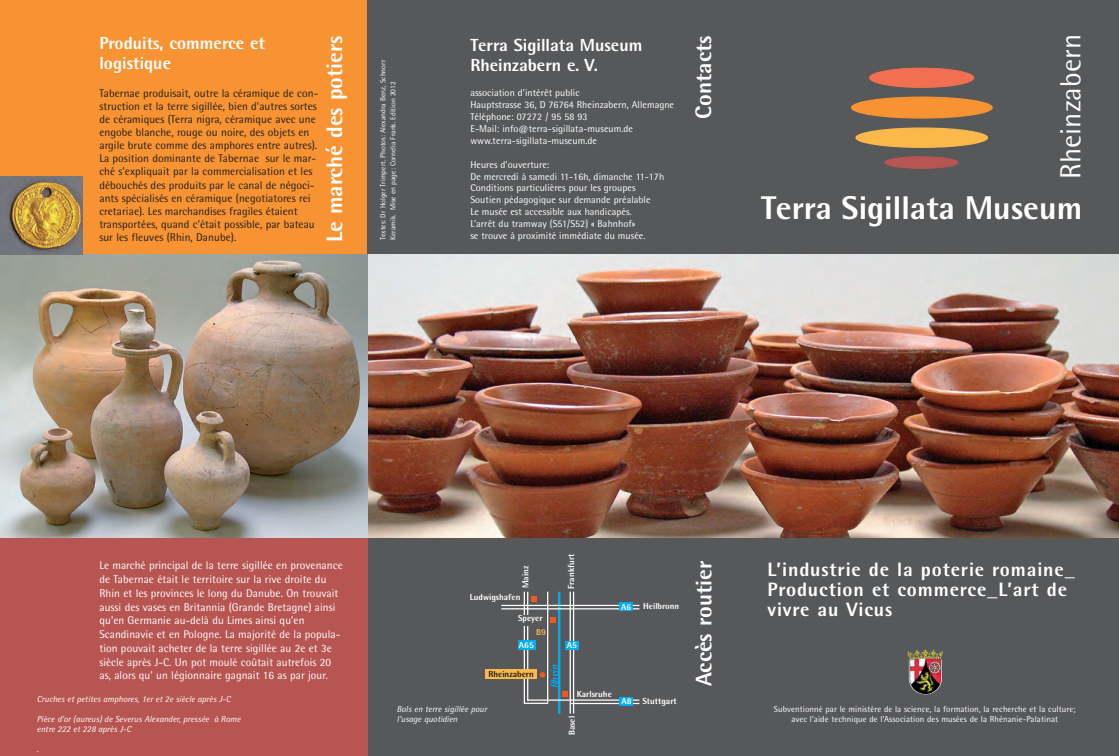
<style>
.page{position:relative;width:1119px;height:756px;background:#fff}
.page>*{position:absolute;margin:0;border:0;box-sizing:border-box;transform-origin:0 0}
.t1{font:800 32.88px "AT Rotis Semi Sans";color:#fff}
.t2{font:29.12px "AT Rotis Semi Sans";color:#fff}
.t3{font:800 22.5px "AT Rotis Semi Sans";color:#fff}
.t4{font:800 19.38px/20px "AT Rotis Semi Sans";letter-spacing:.045em;color:#fff}
.t5{font:800 17.5px/20px "AT Rotis Semi Sans";color:#fff}
.t6{font:11.25px/13.1px "AT Rotis Semi Sans";letter-spacing:.005em;color:#231f20}
.t7{font:11.25px/13.8px "AT Rotis Semi Sans";letter-spacing:.005em;color:#fff}
.t8{font:10px/11.9px "AT Rotis Semi Sans";letter-spacing:.005em;color:#fff}
.t9{font:italic 800 10px "AT Rotis Semi Sans";color:#00aeef}
.t10{font:italic 8.75px/10px "AT Rotis Semi Sans";color:#fff}
.t11{font:8.75px/10px "AT Rotis Semi Sans";letter-spacing:.01em;color:#fff;text-align:center}
.t12{font:800 8.75px "AT Rotis Semi Sans";color:#fff}
.t13{font:800 8.75px "AT Rotis Semi Sans";color:#231f20}
.t14{font:800 8.75px "AT Rotis Semi Sans";color:#fcb94b}
.t15{font:7.5px/10px "AT Rotis Semi Sans";color:#fff}
.s1{font-size:20px}
</style>
<div class="page">
<img style="left:0;top:0;width:1119px;height:755px">
<h3 class="t3" style="left:326px;top:242px;width:208px;rotate:-90deg">Le marché des potiers</h3>
<h3 class="t5" style="left:99px;top:35px;width:167px">Produits, commerce et logistique</h3>
<p class="t6" style="left:99px;top:87px;width:220px">Tabernae produisait, outre la céramique de con&shy;struction et la terre sigillée, bien d’autres sortes de céramiques (Terra nigra, céramique avec une engobe blanche, rouge ou noire, des objets en argile brute comme des amphores entre autres).<br>La position dominante de Tabernae sur le mar&shy;ché s’expliquait par la commercialisation et les débouchés des produits par le canal de négoci&shy;ants spécialisés en céramique (negotiatores rei cretariae). Les marchandises fragiles étaient transportées, quand c’était possible, par bateau sur les fleuves (Rhin, Danube).</p>
<p class="t15" style="left:379px;top:240px;width:181px;rotate:-90deg">Textes: Dr Holger Trimpert. Photos: Alexandra Benz, Schnorr<br>Keramik. Mise en page: Cornelia Frank. Edition 2012</p>
<h3 class="t5" style="left:470px;top:36px;width:174px">Terra Sigillata Museum<br>Rheinzabern e. V.</h3>
<p class="t8" style="left:470px;top:88px;width:205px">association d’intérêt public<br>Hauptstrasse 36, D 76764 Rheinzabern, Allemagne Téléphone: 07272 / 95 58 93<br>E-Mail: info@terra-sigillata-museum.de www.terra-sigillata-museum.de</p>
<p class="t8" style="left:470px;top:159px;width:195px">Heures d’ouverture:<br>De mercredi à samedi 11-16h, dimanche 11-17h Conditions particulières pour les groupes Soutien pédagogique sur demande préalable<br>Le musée est accessible aux handicapés.<br>L’arrêt du tramway (S51/S52) « Bahnhof»<br>se trouve à proximité immédiate du musée.</p>
<h3 class="t3" style="left:695px;top:119px;width:85px;rotate:-90deg">Contacts</h3>
<h2 class="t2" style="left:1060px;top:178px;width:146px;rotate:-90deg">Rheinzabern</h2>
<h1 class="t1" style="left:761px;top:196px;width:322px">Terra Sigillata Museum</h1>
<p class="t12" style="left:568px;top:588px;width:37px;rotate:-90deg">Frankfurt</p>
<p class="t7" style="left:99px;top:559px;width:245px">Le marché principal de la terre sigillée en provenance de Tabernae était le territoire sur la rive droite du Rhin et les provinces le long du Danube. On trouvait aussi des vases en Britannia (Grande Bretagne) ainsi qu’en Germanie au-delà du Limes ainsi qu’en Scandinavie et en Pologne. La majorité de la popula&shy;tion pouvait acheter de la terre sigillée au 2e et 3e siècle après J-C. Un pot moulé coûtait autrefois 20 as, alors qu' un légionnaire gagnait 16 as par jour.</p>
<h3 class="t3" style="left:696px;top:686px;width:127px;rotate:-90deg">Accès routier</h3>
<p class="t12" style="left:522px;top:588px;width:24px;rotate:-90deg">Mainz</p>
<p class="t12" style="left:470px;top:594px;width:52px">Ludwigshafen</p>
<p class="t12" style="left:643px;top:603px;width:38px">Heilbronn</p>
<p class="t12" style="left:621px;top:603px;width:12px">A6</p>
<p class="t12" style="left:518px;top:615px;width:26px">Speyer</p>
<p class="t14" style="left:536px;top:629px;width:11px">B9</p>
<p class="t12" style="left:567px;top:641px;width:12px">A5</p>
<p class="t12" style="left:519px;top:641px;width:17px">A65</p>
<p class="t9" style="left:551px;top:688px;width:27px;rotate:-90deg">Rhein</p>
<p class="t13" style="left:488px;top:671px;width:47px">Rheinzabern</p>
<p class="t10" style="left:37px;top:694px;width:195px">Cruches et petites amphores, 1er et 2e siècle après J-C</p>
<p class="t10" style="left:37px;top:714px;width:205px">Pièce d’or (aureus) de Severus Alexander, pressée à Rome entre 222 et 228 après J-C</p>
<p class="t10" style="left:37px;top:744px;width:3px">.</p>
<p class="t10" style="left:397px;top:704px;width:91px">Bols en terre sigillée pour l’usage quotidien</p>
<p class="t12" style="left:577px;top:690px;width:37px">Karlsruhe</p>
<p class="t12" style="left:568px;top:734px;width:21px;rotate:-90deg">Basel</p>
<p class="t12" style="left:621px;top:698px;width:12px">A8</p>
<p class="t12" style="left:642px;top:698px;width:36px">Stuttgart</p>
<h3 class="t4" style="left:767px;top:561px;width:309px">L’industrie de la poterie romaine<span class="s1">_<br></span>Production et commerce<span class="s1">_</span>L’art de vivre au Vicus</h3>
<p class="t11" style="left:774px;top:704px;width:303px">Subventionné par le ministère de la science, la formation, la recherche et la culture; avec l’aide technique de l’Association des musées de la Rhénanie-Palatinat</p>
</div>
